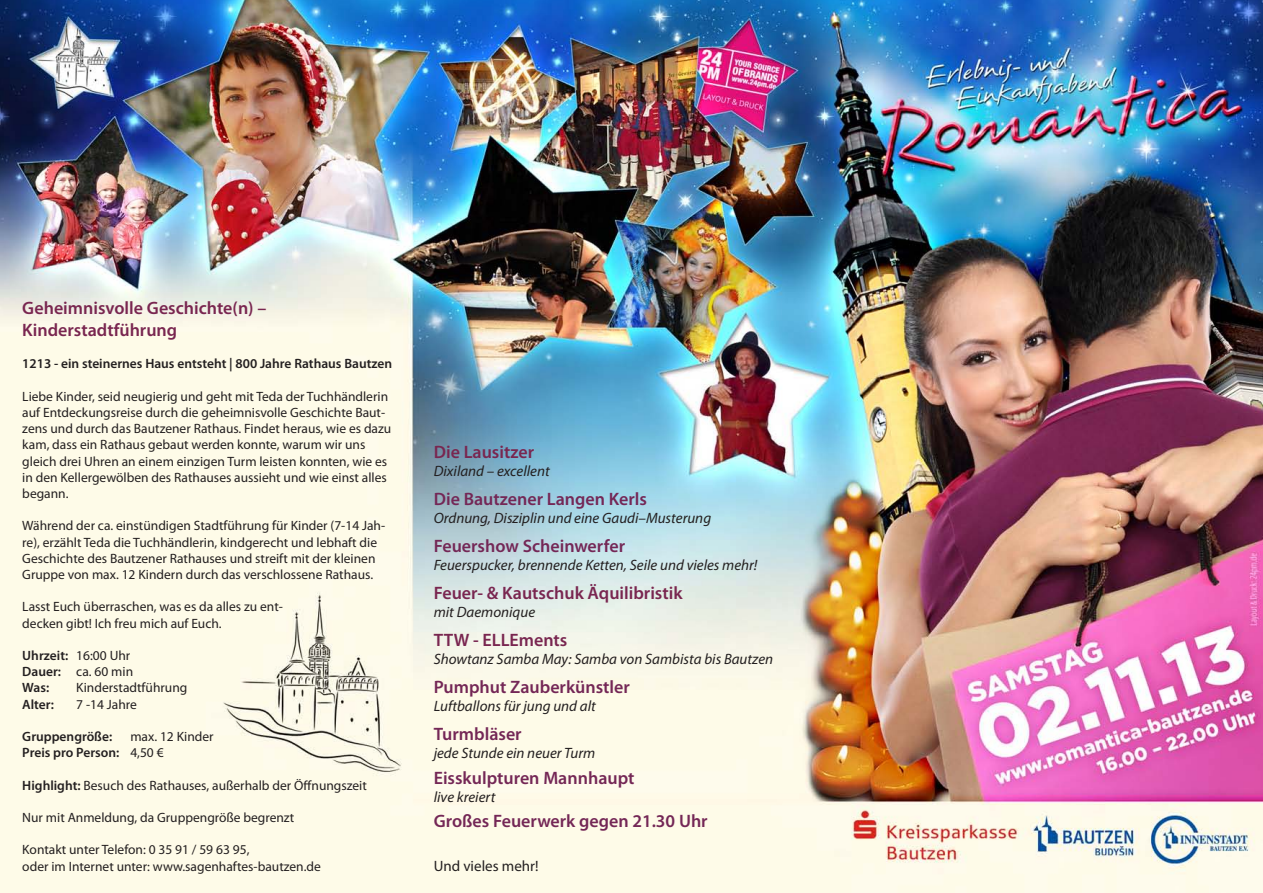
<style>
.page{position:relative;width:1263px;height:893px;background:#fff}
.page>*{position:absolute;margin:0;border:0;box-sizing:border-box;transform-origin:0 0}
.t1{font:600 18px "Myriad Pro";color:#742756}
.t2{font:600 18px/21.6px "Myriad Pro";color:#792650}
.t3{font:italic 15px "Myriad Pro";color:#231f20}
.t4{font:15px "Myriad Pro";color:#231f20}
.t5{font:13.5px/16.2px "Myriad Pro";color:#231f20}
.t6{font:600 13.5px/16.2px "Myriad Pro";color:#231f20}
.s1{font-weight:400}
.s2{font-weight:600}
</style>
<div class="page">
<img style="left:0;top:0;width:1263px;height:893px">
<h1 class="t2" style="left:22px;top:297px;width:246px">Geheimnisvolle Geschichte(n) –<br>Kinderstadtführung</h1>
<p class="t6" style="left:22px;top:355px;width:371px">1213 - ein steinernes Haus entsteht | 800 Jahre Rathaus Bautzen</p>
<p class="t5" style="left:22px;top:388px;width:370px">Liebe Kinder, seid neugierig und geht mit Teda der Tuchhändlerin auf Entdeckungsreise durch die geheimnisvolle Geschichte Baut&shy;zens und durch das Bautzener Rathaus. Findet heraus, wie es dazu kam, dass ein Rathaus gebaut werden konnte, warum wir uns gleich drei Uhren an einem einzigen Turm leisten konnten, wie es in den Kellergewölben des Rathauses aussieht und wie einst alles begann.</p>
<p class="t5" style="left:22px;top:517px;width:364px">Während der ca. einstündigen Stadtführung für Kinder (7-14 Jah&shy;re), erzählt Teda die Tuchhändlerin, kindgerecht und lebhaft die Geschichte des Bautzener Rathauses und streift mit der kleinen Gruppe von max. 12 Kindern durch das verschlossene Rathaus.</p>
<p class="t5" style="left:22px;top:598px;width:262px">Lasst Euch überraschen, was es da alles zu ent&shy;decken gibt! Ich freu mich auf Euch.</p>
<p class="t6" style="left:22px;top:647px;width:112px">Uhrzeit: <span class="s1">16:00 Uhr<br></span>Dauer: <span class="s1">ca. 60 min<br></span>Was:</p>
<p class="t5" style="left:76px;top:679px;width:113px">Kinderstadtführung</p>
<p class="t6" style="left:22px;top:696px;width:33px">Alter:</p>
<p class="t5" style="left:76px;top:696px;width:62px">7 -14 Jahre</p>
<p class="t6" style="left:22px;top:728px;width:91px">Gruppengröße:</p>
<p class="t5" style="left:22px;top:728px;width:193px;text-indent:108px">max. 12 Kinder<br><span class="s2">Preis pro Person:</span> 4,50 €</p>
<p class="t5" style="left:22px;top:777px;width:346px"><span class="s2">Highlight:</span> Besuch des Rathauses, außerhalb der Öffnungszeit</p>
<p class="t5" style="left:22px;top:809px;width:273px">Nur mit Anmeldung, da Gruppengröße begrenzt</p>
<p class="t5" style="left:22px;top:841px;width:300px">Kontakt unter Telefon: 0 35 91 / 59 63 95,<br>oder im Internet unter: www.sagenhaftes-bautzen.de</p>
<h1 class="t2" style="left:434px;top:440px;width:102px">Die Lausitzer</h1>
<p class="t3" style="left:434px;top:461px;width:117px">Dixiland – excellent</p>
<h1 class="t1" style="left:434px;top:487px;width:215px">Die Bautzener Langen Kerls</h1>
<p class="t3" style="left:434px;top:508px;width:279px">Ordnung, Disziplin und eine Gaudi–Musterung</p>
<h1 class="t1" style="left:434px;top:534px;width:193px">Feuershow Scheinwerfer</h1>
<p class="t3" style="left:434px;top:556px;width:325px">Feuerspucker, brennende Ketten, Seile und vieles mehr!</p>
<h1 class="t2" style="left:434px;top:582px;width:250px">Feuer- &amp; Kautschuk Äquilibristik</h1>
<p class="t3" style="left:434px;top:603px;width:103px">mit Daemonique</p>
<h1 class="t2" style="left:434px;top:629px;width:135px">TTW - ELLEments</h1>
<p class="t3" style="left:434px;top:650px;width:341px">Showtanz Samba May: Samba von Sambista bis Bautzen</p>
<h1 class="t1" style="left:434px;top:676px;width:198px">Pumphut Zauberkünstler</h1>
<p class="t3" style="left:434px;top:697px;width:164px">Luftballons für jung und alt</p>
<h1 class="t1" style="left:434px;top:723px;width:89px">Turmbläser</h1>
<p class="t3" style="left:434px;top:744px;width:163px">jede Stunde ein neuer Turm</p>
<h1 class="t1" style="left:434px;top:766px;width:202px">Eisskulpturen Mannhaupt</h1>
<p class="t3" style="left:434px;top:787px;width:63px">live kreiert</p>
<h1 class="t1" style="left:434px;top:810px;width:275px">Großes Feuerwerk gegen 21.30 Uhr</h1>
<p class="t4" style="left:434px;top:856px;width:106px">Und vieles mehr!</p>
</div>
